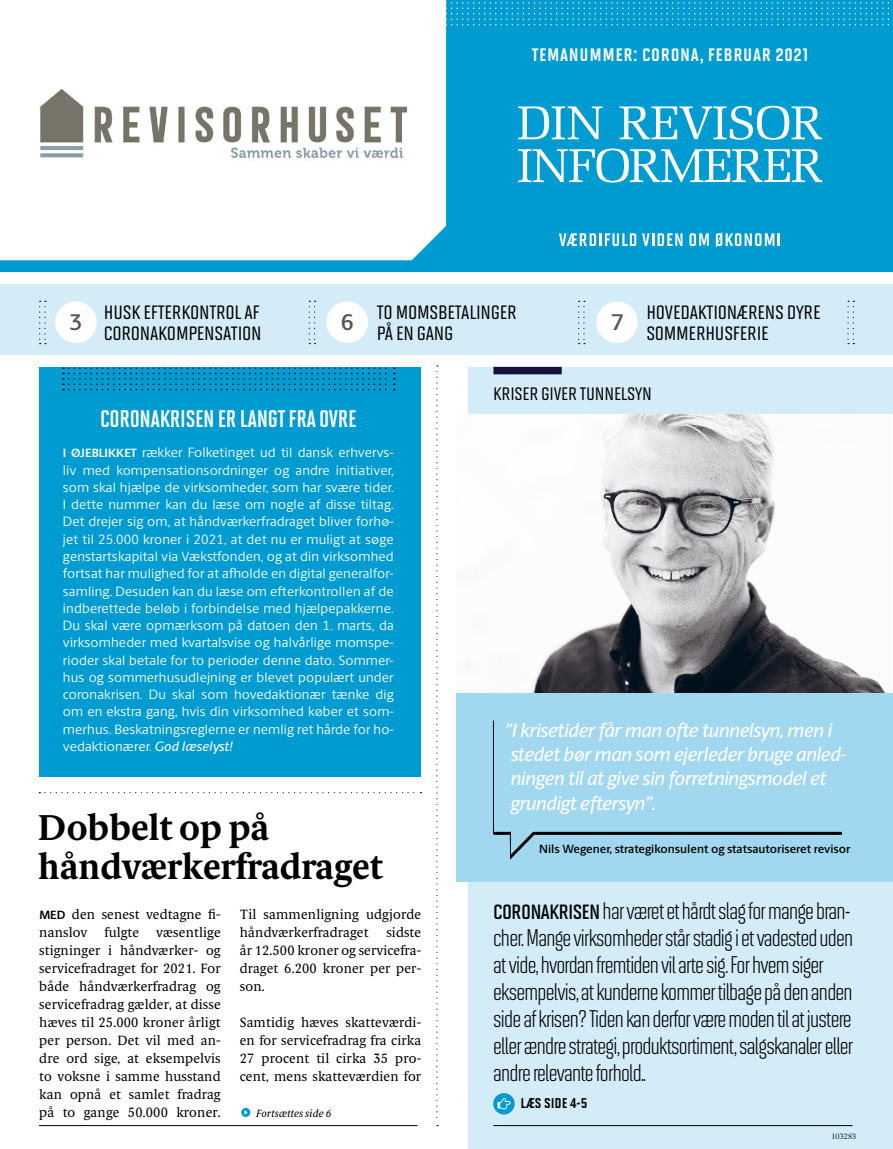
<style>
.page{position:relative;width:893px;height:1149px;background:#fff}
.page>*{position:absolute;margin:0;border:0;box-sizing:border-box;transform-origin:0 0}
.t1{font:700 36px/39px "Berling Serif Text";color:#000}
.t2{font:24px/27px "Solano Gothic MVB";letter-spacing:-.03em;color:#000}
.t3{font:24px "Solano Gothic MVB Bd Cap";letter-spacing:-.01em;color:#fff}
.t4{font:600 22.8px "Berling Sans";color:#555454}
.t5{font:22.5px/21px "Solano Gothic MVB Md SC";letter-spacing:-.01em;color:#000}
.t6{font:21px "Solano Gothic MVB Bd SC";letter-spacing:.03em;color:#fff}
.t7{font:21px "Solano Gothic MVB Md SC";letter-spacing:-.01em;color:#000}
.t8{font:italic 500 19.5px/24px "Berling Sans";letter-spacing:-.02em;color:#fff}
.t9{font:16.5px "Solano Gothic MVB Bd SC";color:#000}
.t10{font:13.5px/17.2px "Berling Sans";letter-spacing:.01em;color:#fff;text-align:justify}
.t11{font:13.5px/18px "Berling Serif Text";letter-spacing:.01em;color:#000;text-align:justify}
.t12{font:600 12px "Berling Sans";color:#000}
.t13{font:italic 10.5px "Berling Serif Text";letter-spacing:.01em;color:#000}
.t14{font:7.5px "Berling";color:#000}
.s1{font-weight:700;font-size:12px}
.s2{font-weight:500;font-style:italic}
.s3{font-family:"Berling Sans";font-weight:700;font-size:12px}
.s4{font-family:"Solano Gothic MVB Sb SC"}
</style>
<div class="page">
<div style="left:39px;top:367px;width:381px;height:409px;background:#009bd0"></div>
<div style="left:468px;top:367px;width:425px;height:781px;background:#d3ecf8"></div>
<div style="left:0;top:284px;width:893px;height:70px;background:#d3ecf8"></div>
<svg style="left:847px;top:300px;width:7px;height:44px"></svg>
<svg style="left:436px;top:365px;width:2px;height:753px"></svg>
<div style="left:493px;top:367px;width:69px;height:7px;background:#131139"></div>
<hr style="left:493px;top:1124px;width:360px;height:1px;background:#000">
<hr style="left:39px;top:1124px;width:378px;height:1px;background:#000">
<svg style="left:493px;top:1092px;width:22px;height:22px"></svg>
<svg style="left:497px;top:1097px;width:13px;height:11px"></svg>
<div style="left:55px;top:301px;width:42px;height:42px;background:#fff;border-radius:50%"></div>
<svg style="left:39px;top:300px;width:7px;height:44px"></svg>
<div style="left:326px;top:301px;width:42px;height:42px;background:#fff;border-radius:50%"></div>
<svg style="left:309px;top:300px;width:7px;height:44px"></svg>
<div style="left:596px;top:301px;width:42px;height:42px;background:#fff;border-radius:50%"></div>
<svg style="left:578px;top:300px;width:7px;height:44px"></svg>
<img style="left:468px;top:414px;width:425px;height:279px">
<div style="left:456px;top:693px;width:437px;height:188px;background:#a1d7ef"></div>
<hr style="left:493px;top:720px;width:1px;height:113px;background:#000">
<svg style="left:493px;top:831px;width:349px;height:29px"></svg>
<div style="left:488px;top:843px;width:22px;height:19px;background:#a1d7ef"></div>
<svg style="left:63px;top:367px;width:332px;height:23px"></svg>
<svg style="left:241px;top:1107px;width:9px;height:9px"></svg>
<svg style="left:244px;top:1109px;width:4px;height:5px"></svg>
<svg style="left:39px;top:792px;width:382px;height:1px"></svg>
<div style="left:0;top:0;width:893px;height:271px;background:#009bd0"></div>
<div style="left:0;top:0;width:446px;height:260px;background:#fff"></div>
<svg style="left:518px;top:148px;width:304px;height:34px"></svg>
<svg style="left:518px;top:106px;width:304px;height:34px"></svg>
<svg style="left:559px;top:233px;width:77px;height:13px"></svg>
<svg style="left:642px;top:233px;width:40px;height:13px"></svg>
<svg style="left:689px;top:233px;width:20px;height:13px"></svg>
<svg style="left:716px;top:232px;width:64px;height:15px"></svg>
<svg style="left:230px;top:0;width:659px;height:25px"></svg>
<img style="left:22px;top:45px;width:402px;height:140px">
<h3 class="t6" style="left:532px;top:42px;width:278px">TEMANUMMER: CORONA, FEBRUAR 2021</h3>
<h3 class="t4" style="left:69px;top:308px;width:15px">3</h3>
<h3 class="t5" style="left:377px;top:301px;width:142px">TO MOMSBETALINGER<br>PÅ EN GANG</h3>
<h3 class="t5" style="left:104px;top:301px;width:159px">HUSK EFTERKONTROL AF<br>CORONAKOMPENSATION</h3>
<h3 class="t4" style="left:341px;top:308px;width:15px">6</h3>
<h3 class="t5" style="left:646px;top:301px;width:176px">HOVEDAKTIONÆRENS DYRE<br>SOMMERHUSFERIE</h3>
<h3 class="t4" style="left:611px;top:308px;width:15px">7</h3>
<h2 class="t3" style="left:100px;top:405px;width:258px">CORONAKRISEN ER LANGT FRA OVRE</h2>
<p class="t10" style="left:63px;top:444px;width:332px"><span class="s1">I ØJEBLIKKET</span> rækker Folketinget ud til dansk erhvervs&shy;liv med kompensationsordninger og andre initiativer, som skal hjælpe de virksomheder, som har svære tider.<br>I dette nummer kan du læse om nogle af disse tiltag.<br>Det drejer sig om, at håndværkerfradraget bliver forhø&shy;jet til 25.000 kroner i 2021, at det nu er muligt at søge genstartskapital via Vækstfonden, og at din virksomhed fortsat har mulighed for at afholde en digital generalfor&shy;samling. Desuden kan du læse om efterkontrollen af de indberettede beløb i forbindelse med hjælpepakkerne.<br>Du skal være opmærksom på datoen den 1. marts, da virksomheder med kvartalsvise og halvårlige momspe&shy;rioder skal betale for to perioder denne dato. Sommer&shy;hus og sommerhusudlejning er blevet populært under coronakrisen. Du skal som hovedaktionær tænke dig om en ekstra gang, hvis din virksomhed køber et som&shy;merhus. Beskatningsreglerne er nemlig ret hårde for ho&shy;vedaktionærer. <span class="s2">God læselyst!</span></p>
<h1 class="t1" style="left:38px;top:807px;width:346px">Dobbelt op på håndværkerfradraget</h1>
<p class="t11" style="left:39px;top:904px;width:183px"><span class="s3">MED</span> den senest vedtagne fi&shy;nanslov</p>
<p class="t11" style="left:39px;top:922px;width:183px;text-indent:117px">væsentlige stigninger i håndværker- og servicefradraget for 2021. For både håndværkerfradrag og servicefradrag gælder, at disse hæves til 25.000 kroner årligt per person. Det vil med an&shy;dre ord sige, at eksempelvis to voksne i samme husstand kan opnå et samlet fradrag på to gange 50.000 kroner.</p>
<p class="t11" style="left:105px;top:922px;width:36px">fulgte</p>
<p class="t11" style="left:240px;top:904px;width:183px">Til sammenligning udgjorde håndværkerfradraget</p>
<p class="t11" style="left:240px;top:922px;width:183px;text-indent:147px">sidste år 12.500 kroner og servicefra&shy;draget 6.200 kroner per per&shy;son.</p>
<p class="t11" style="left:240px;top:1012px;width:183px">Samtidig hæves skatteværdi&shy;en for servicefradrag fra cirka 27 procent til cirka 35 pro&shy;cent, mens skatteværdien for</p>
<p class="t13" style="left:256px;top:1106px;width:77px">Fortsættes side 6</p>
<h3 class="t7" style="left:493px;top:381px;width:160px">KRISER GIVER TUNNELSYN</h3>
<h3 class="t8" style="left:511px;top:718px;width:337px;text-indent:-6px">”I krisetider får man ofte tunnelsyn, men i stedet bør man som ejerleder bruge anled&shy;ningen til at give sin forretningsmodel et grundigt eftersyn”.</h3>
<p class="t12" style="left:539px;top:841px;width:313px">Nils Wegener, strategikonsulent og statsautoriseret revisor</p>
<p class="t2" style="left:493px;top:897px;width:361px"><span class="s4">CORONAKRISEN</span> har været et hårdt slag for mange bran&shy;cher. Mange virksomheder står stadig i et vadested uden at vide, hvordan fremtiden vil arte sig. For hvem siger eksempelvis, at kunderne kommer tilbage på den anden side af krisen? Tiden kan derfor være moden til at justere eller ændre strategi, produktsortiment, salgskanaler eller andre relevante forhold..</p>
<p class="t9" style="left:520px;top:1092px;width:68px">LÆS SIDE 4-5</p>
<p class="t14" style="left:831px;top:1131px;width:27px">103283</p>
</div>
